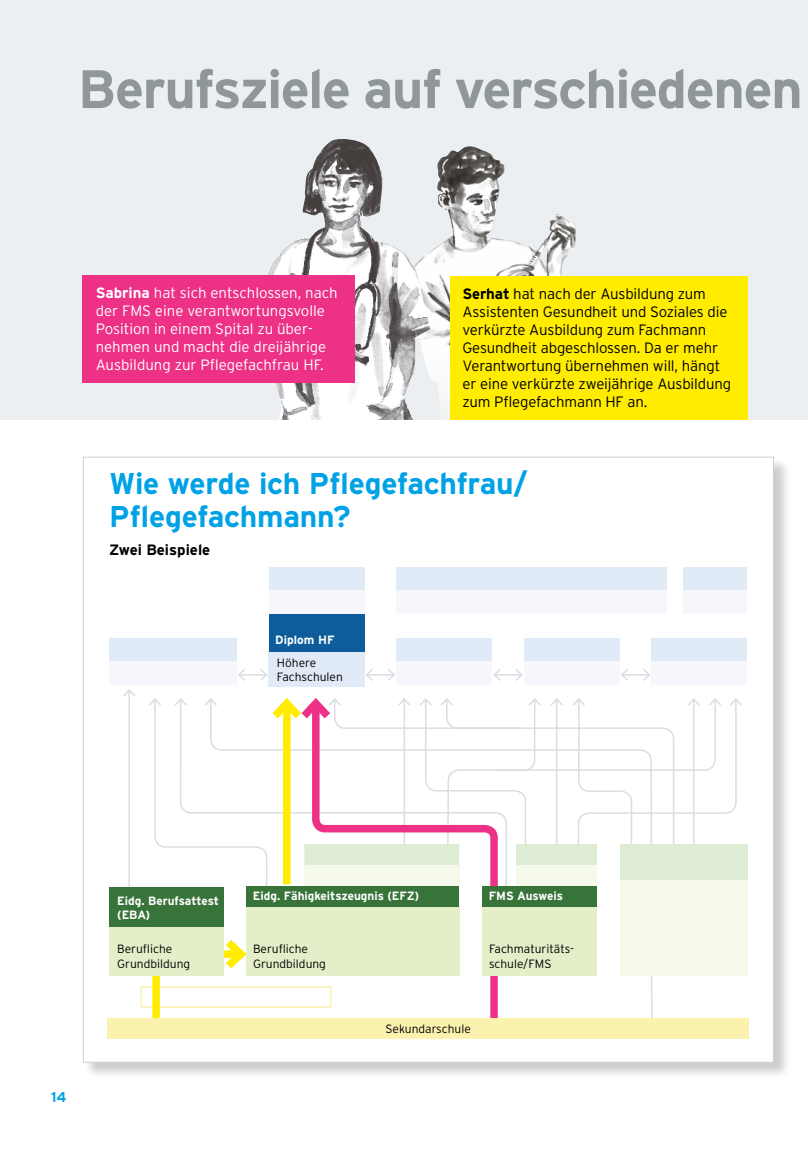
<style>
.page{position:relative;width:808px;height:1149px;background:#fff}
.page>*{position:absolute;margin:0;border:0;box-sizing:border-box;transform-origin:0 0}
.t1{font:700 54px "Interstate";letter-spacing:-.025em;color:#90979a}
.t2{font:700 30px/33px "Interstate";letter-spacing:-.01em;color:#00a2e6}
.t3{font:300 15px/18px "Interstate";letter-spacing:-.01em;color:#000}
.t4{font:300 15px/18px "Interstate";color:#fff}
.t5{font:700 15px "Interstate";color:#000}
.t6{font:700 14.25px "Interstate";color:#00a2e6}
.t7{font:300 12px/14.2px "Interstate";color:#000}
.t8{font:700 12px/14.2px "Interstate";color:#fff}
.s1{font-weight:700}
</style>
<div class="page">
<div style="left:0;top:0;width:808px;height:420px;background:#ebeff1"></div>
<img style="left:430px;top:146px;width:146px;height:255px">
<img style="left:265px;top:139px;width:165px;height:281px">
<div style="left:84px;top:457px;width:707px;height:622px;background:#000;opacity:.2"></div>
<div style="left:83px;top:456px;width:691px;height:606px;background:#fff;border:1px solid #c8d0d4"></div>
<svg style="left:121px;top:667px;width:623px;height:412px"></svg>
<div style="left:246px;top:906px;width:214px;height:69px;background:#e4eec8"></div>
<div style="left:107px;top:1018px;width:642px;height:21px;background:#fcf2af"></div>
<div style="left:450px;top:276px;width:297px;height:144px;background:#ffec00"></div>
<div style="left:83px;top:275px;width:272px;height:108px;background:#ed3186"></div>
<div style="left:482px;top:898px;width:115px;height:77px;background:#e4eec8"></div>
<div style="left:269px;top:651px;width:96px;height:36px;background:#e1eaf7"></div>
<div style="left:269px;top:614px;width:95px;height:37px;background:#0e5d9a"></div>
<div style="left:269px;top:567px;width:95px;height:23px;background:#e1eaf7"></div>
<div style="left:396px;top:638px;width:96px;height:23px;background:#e1eaf7"></div>
<div style="left:109px;top:638px;width:128px;height:23px;background:#e1eaf7"></div>
<div style="left:396px;top:567px;width:270px;height:23px;background:#e1eaf7"></div>
<div style="left:524px;top:638px;width:96px;height:23px;background:#e1eaf7"></div>
<div style="left:652px;top:638px;width:95px;height:23px;background:#e1eaf7"></div>
<div style="left:683px;top:567px;width:64px;height:23px;background:#e1eaf7"></div>
<div style="left:269px;top:590px;width:95px;height:24px;background:#f5f7fc"></div>
<div style="left:396px;top:590px;width:270px;height:24px;background:#f5f7fc"></div>
<div style="left:683px;top:590px;width:64px;height:24px;background:#f5f7fc"></div>
<div style="left:396px;top:661px;width:96px;height:23px;background:#f5f7fc"></div>
<div style="left:109px;top:661px;width:128px;height:23px;background:#f5f7fc"></div>
<div style="left:524px;top:661px;width:96px;height:23px;background:#f5f7fc"></div>
<div style="left:652px;top:661px;width:95px;height:23px;background:#f5f7fc"></div>
<div style="left:109px;top:906px;width:115px;height:69px;background:#e4eec8"></div>
<div style="left:304px;top:864px;width:155px;height:21px;background:#f4f9e9"></div>
<div style="left:516px;top:864px;width:81px;height:21px;background:#f4f9e9"></div>
<div style="left:304px;top:843px;width:155px;height:21px;background:#ddecd2"></div>
<div style="left:516px;top:843px;width:81px;height:21px;background:#ddecd2"></div>
<div style="left:620px;top:860px;width:127px;height:115px;background:#f4f9e9"></div>
<div style="left:620px;top:843px;width:127px;height:36px;background:#ddecd2"></div>
<div style="left:246px;top:885px;width:213px;height:21px;background:#387439"></div>
<div style="left:482px;top:885px;width:115px;height:21px;background:#387439"></div>
<div style="left:109px;top:887px;width:115px;height:40px;background:#387439"></div>
<h1 class="t1" style="left:78px;top:59px;width:726px">Berufsziele auf verschiedenen</h1>
<p class="t4" style="left:96px;top:284px;width:244px"><span class="s1">Sabrina</span> hat sich entschlossen, nach der FMS eine verantwortungsvolle Position in einem Spital zu über&shy;nehmen und macht die dreijährige Ausbildung zur Pflegefachfrau HF.</p>
<p class="t3" style="left:462px;top:284px;width:270px"><span class="s1">Serhat</span> hat nach der Ausbildung zum Assistenten Gesundheit und Soziales die verkürzte Ausbildung zum Fachmann Gesundheit abgeschlossen. Da er mehr Verantwortung übernehmen will, hängt er eine verkürzte zweijährige Ausbildung zum Pflegefachmann HF an.</p>
<h2 class="t2" style="left:109px;top:466px;width:420px">Wie werde ich Pflegefachfrau/<br>Pflegefachmann?</h2>
<p class="t5" style="left:109px;top:541px;width:103px">Zwei Beispiele</p>
<p class="t8" style="left:275px;top:632px;width:61px">Diplom HF</p>
<p class="t7" style="left:277px;top:655px;width:68px">Höhere<br>Fachschulen</p>
<p class="t6" style="left:51px;top:1088px;width:17px">14</p>
<p class="t8" style="left:117px;top:893px;width:103px">Eidg. Berufsattest (EBA)</p>
<p class="t7" style="left:117px;top:941px;width:74px">Berufliche<br>Grundbildung</p>
<p class="t8" style="left:253px;top:888px;width:168px">Eidg. Fähigkeitszeugnis (EFZ)</p>
<p class="t8" style="left:489px;top:888px;width:76px">FMS Ausweis</p>
<p class="t7" style="left:253px;top:941px;width:74px">Berufliche<br>Grundbildung</p>
<p class="t7" style="left:489px;top:941px;width:86px">Fachmaturitäts&shy;schule/FMS</p>
<p class="t7" style="left:386px;top:1021px;width:87px">Sekundarschule</p>
</div>
